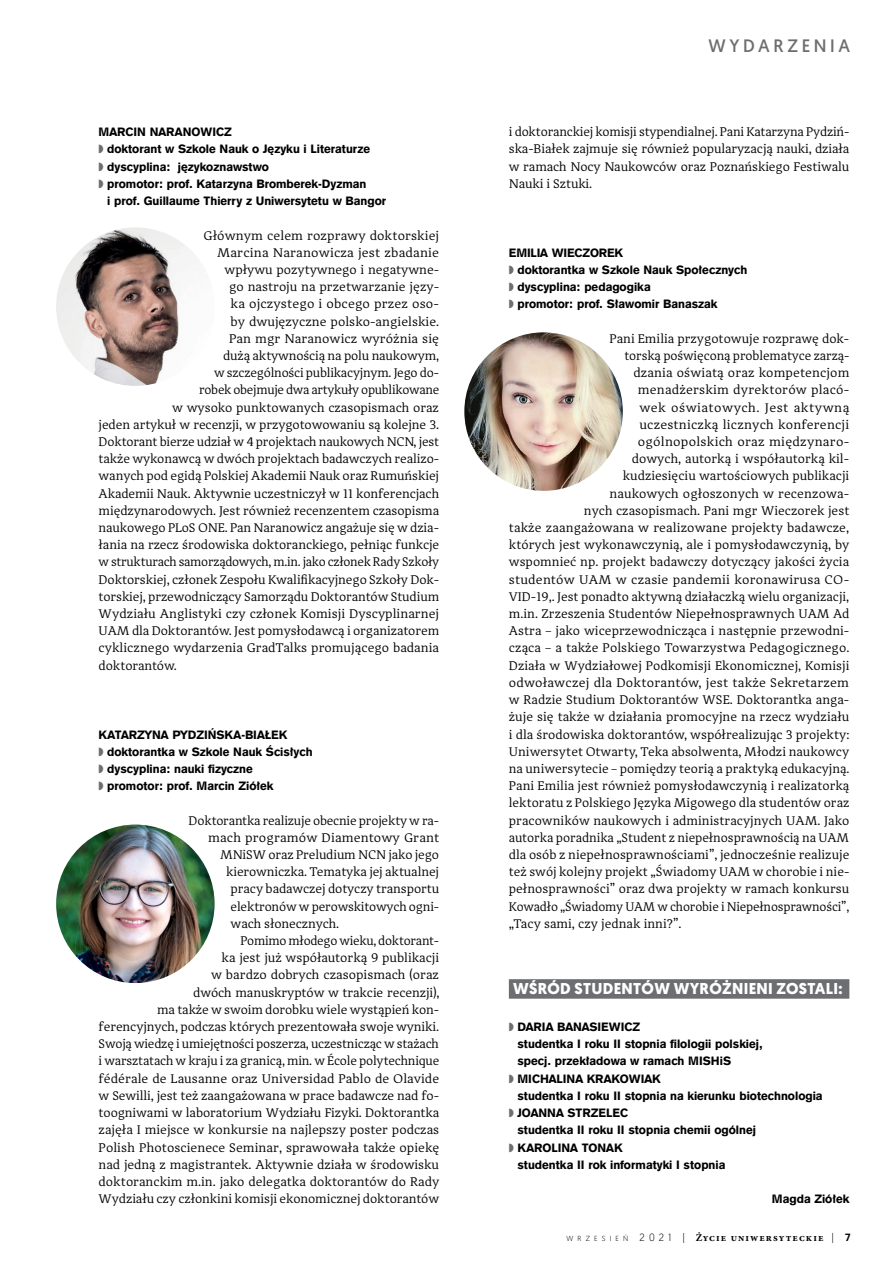
<style>
.page{position:relative;width:893px;height:1263px;background:#fff}
.page>*{position:absolute;margin:0;border:0;box-sizing:border-box;transform-origin:0 0}
.t1{font:18px "Geomanist";letter-spacing:.2em;color:#6d6e71}
.t2{font:700 15.75px "Geomanist";letter-spacing:.02em;color:#fff}
.t3{font:12.9px/17.2px "Adagio Serif";color:#000;text-align:justify}
.t4{font:12.9px "Adagio Serif";letter-spacing:-.02em;color:#000}
.t5{font:12.9px "Adagio Serif";letter-spacing:.03em;color:#000}
.t6{font:12px/17.2px "Gothic 725 Blk EU";color:#000}
.t7{font:700 10.5px "Minion Pro";letter-spacing:.1em;color:#000}
.s1{font-family:"Geomanist";font-weight:300;font-size:7.35px}
.s2{font-family:"Geomanist";font-weight:300}
.s3{font-family:"Geomanist";font-weight:500}
</style>
<div class="page">
<div style="left:509px;top:979px;width:340px;height:20px;background:#6d6e71"></div>
<img style="left:56px;top:227px;width:159px;height:159px;border-radius:79px">
<img style="left:56px;top:824px;width:159px;height:159px;border-radius:79px">
<img style="left:464px;top:332px;width:159px;height:159px;border-radius:79px">
<p class="t6" style="left:107px;top:124px;width:280px;text-indent:-9px">Marcin Naran ow icz<br>doktorant w Szkole Nauk o Języku i Literaturze dyscyplina: językoznawstwo<br>promotor: prof. Katarzyna Bromberek-Dyzman<br>i prof. Guillaume Thierry z Uniwersytetu w Bangor</p>
<p class="t3" style="left:204px;top:227px;width:237px">Głównym celem rozprawy doktorskiej</p>
<p class="t3" style="left:217px;top:244px;width:223px">Marcina Naranowicza jest zbadanie</p>
<p class="t3" style="left:225px;top:261px;width:216px">wpływu pozytywnego i negatywne-</p>
<p class="t3" style="left:229px;top:278px;width:211px">go nastroju na przetwarzanie języ-</p>
<p class="t3" style="left:231px;top:295px;width:210px">ka ojczystego i obcego przez oso-</p>
<p class="t3" style="left:231px;top:313px;width:210px">by dwujęzyczne polsko-angielskie.</p>
<p class="t3" style="left:229px;top:330px;width:211px">Pan mgr Naranowicz wyróżnia się</p>
<p class="t3" style="left:223px;top:347px;width:218px">dużą aktywnością na polu naukowym,</p>
<p class="t3" style="left:214px;top:364px;width:226px">w szczególności publikacyjnym. Jego do-</p>
<p class="t4" style="left:199px;top:382px;width:242px">robek obejmuje dwa artykuły opublikowane</p>
<p class="t3" style="left:172px;top:399px;width:268px">w wysoko punktowanych czasopismach oraz</p>
<p class="t3" style="left:99px;top:416px;width:342px">jeden artykuł w recenzji, w przygotowowaniu są kolejne 3.</p>
<p class="t3" style="left:99px;top:433px;width:342px">Doktorant bierze udział w 4 projektach naukowych NCN, jest</p>
<p class="t3" style="left:99px;top:450px;width:342px">także wykonawcą w dwóch projektach badawczych realizo-</p>
<p class="t3" style="left:99px;top:468px;width:342px">wanych pod egidą Polskiej Akademii Nauk oraz Rumuńskiej</p>
<p class="t3" style="left:99px;top:485px;width:342px">Akademii Nauk. Aktywnie uczestniczył w 11 konferencjach</p>
<p class="t3" style="left:99px;top:502px;width:342px">międzynarodowych. Jest również recenzentem czasopisma</p>
<p class="t3" style="left:99px;top:519px;width:342px">naukowego PLoS ONE. Pan Naranowicz angażuje się w dzia-</p>
<p class="t3" style="left:99px;top:536px;width:342px">łania na rzecz środowiska doktoranckiego, pełniąc funkcje</p>
<p class="t4" style="left:99px;top:554px;width:342px">w strukturach samorządowych, m.in. jako członek Rady Szkoły</p>
<p class="t3" style="left:99px;top:571px;width:342px">Doktorskiej, członek Zespołu Kwalifikacyjnego Szkoły Dok-</p>
<p class="t3" style="left:99px;top:588px;width:342px">torskiej, przewodniczący Samorządu Doktorantów Studium</p>
<p class="t3" style="left:99px;top:605px;width:342px">Wydziału Anglistyki czy członek Komisji Dyscyplinarnej</p>
<p class="t3" style="left:99px;top:622px;width:342px">UAM dla Doktorantów. Jest pomysłodawcą i organizatorem</p>
<p class="t3" style="left:99px;top:640px;width:342px">cyklicznego wydarzenia GradTalks promującego badania</p>
<p class="t3" style="left:99px;top:657px;width:80px">doktorantów.</p>
<p class="t6" style="left:107px;top:726px;width:207px;text-indent:-9px">Katarzyna Pydz ińska-Białek doktorantka w Szkole Nauk Ścisłych dyscyplina: nauki fizyczne<br>promotor: prof. Marcin Ziółek</p>
<p class="t3" style="left:189px;top:812px;width:252px">Doktorantka realizuje obecnie projekty w ra-</p>
<p class="t3" style="left:208px;top:829px;width:233px">mach programów Diamentowy Grant</p>
<p class="t3" style="left:220px;top:846px;width:220px">MNiSW oraz Preludium NCN jako jego</p>
<p class="t3" style="left:226px;top:863px;width:214px">kierowniczka. Tematyka jej aktualnej</p>
<p class="t3" style="left:231px;top:880px;width:210px">pracy badawczej dotyczy transportu</p>
<p class="t3" style="left:231px;top:898px;width:210px">elektronów w perowskitowych ogni-</p>
<p class="t3" style="left:231px;top:915px;width:110px">wach słonecznych.</p>
<p class="t4" style="left:240px;top:933px;width:200px">Pomimo młodego wieku, doktorant-</p>
<p class="t3" style="left:222px;top:949px;width:219px">ka jest już współautorką 9 publikacji</p>
<p class="t3" style="left:211px;top:966px;width:229px">w bardzo dobrych czasopismach (oraz</p>
<p class="t3" style="left:193px;top:984px;width:248px">dwóch manuskryptów w trakcie recenzji),</p>
<p class="t3" style="left:157px;top:1001px;width:283px">ma także w swoim dorobku wiele wystąpień kon-</p>
<p class="t3" style="left:99px;top:1018px;width:342px">ferencyjnych, podczas których prezentowała swoje wyniki.</p>
<p class="t3" style="left:99px;top:1035px;width:342px">Swoją wiedzę i umiejętności poszerza, uczestnicząc w stażach</p>
<p class="t3" style="left:99px;top:1053px;width:342px">i warsztatach w kraju i za granicą, min. w École polytechnique</p>
<p class="t3" style="left:99px;top:1070px;width:342px">fédérale de Lausanne oraz Universidad Pablo de Olavide</p>
<p class="t3" style="left:99px;top:1087px;width:342px">w Sewilli, jest też zaangażowana w prace badawcze nad fo-</p>
<p class="t3" style="left:99px;top:1104px;width:342px">toogniwami w laboratorium Wydziału Fizyki. Doktorantka</p>
<p class="t3" style="left:99px;top:1121px;width:342px">zajęła I miejsce w konkursie na najlepszy poster podczas</p>
<p class="t3" style="left:99px;top:1139px;width:342px">Polish Photoscienece Seminar, sprawowała także opiekę</p>
<p class="t3" style="left:99px;top:1156px;width:342px">nad jedną z magistrantek. Aktywnie działa w środowisku</p>
<p class="t3" style="left:99px;top:1173px;width:342px">doktoranckim m.in. jako delegatka doktorantów do Rady</p>
<p class="t3" style="left:99px;top:1190px;width:342px">Wydziału czy członkini komisji ekonomicznej doktorantów</p>
<h1 class="t1" style="left:709px;top:34px;width:143px">WYDARZENIA</h1>
<p class="t3" style="left:509px;top:123px;width:342px">i doktoranckiej komisji stypendialnej. Pani Katarzyna Pydziń&shy;ska-Białek zajmuje się również popularyzacją nauki, działa w ramach Nocy Naukowców oraz Poznańskiego Festiwalu Nauki i Sztuki.</p>
<p class="t6" style="left:517px;top:245px;width:231px;text-indent:-9px">Emilia Wieczorek<br>doktorantka w Szkole Nauk Społecznych dyscyplina: pedagogika<br>promotor: prof. Sławomir Banaszak</p>
<p class="t3" style="left:609px;top:330px;width:241px">Pani Emilia przygotowuje rozprawę dok-</p>
<p class="t3" style="left:624px;top:347px;width:226px">torską poświęconą problematyce zarzą-</p>
<p class="t3" style="left:633px;top:364px;width:218px">dzania oświatą oraz kompetencjom</p>
<p class="t3" style="left:638px;top:382px;width:213px">menadżerskim dyrektorów placó-</p>
<p class="t5" style="left:639px;top:399px;width:211px">wek oświatowych. Jest aktywną</p>
<p class="t3" style="left:639px;top:416px;width:211px">uczestniczką licznych konferencji</p>
<p class="t3" style="left:638px;top:433px;width:213px">ogólnopolskich oraz międzynaro-</p>
<p class="t3" style="left:632px;top:450px;width:219px">dowych, autorką i współautorką kil-</p>
<p class="t3" style="left:623px;top:468px;width:228px">kudziesięciu wartościowych publikacji</p>
<p class="t3" style="left:609px;top:485px;width:241px">naukowych ogłoszonych w recenzowa-</p>
<p class="t3" style="left:584px;top:502px;width:267px">nych czasopismach. Pani mgr Wieczorek jest</p>
<p class="t3" style="left:509px;top:519px;width:342px">także zaangażowana w realizowane projekty badawcze,</p>
<p class="t3" style="left:509px;top:536px;width:342px">których jest wykonawczynią, ale i pomysłodawczynią, by</p>
<p class="t3" style="left:509px;top:554px;width:342px">wspomnieć np. projekt badawczy dotyczący jakości życia</p>
<p class="t3" style="left:509px;top:571px;width:342px">studentów UAM w czasie pandemii koronawirusa CO-</p>
<p class="t3" style="left:509px;top:588px;width:342px">VID-19,. Jest ponadto aktywną działaczką wielu organizacji,</p>
<p class="t3" style="left:509px;top:605px;width:342px">m.in. Zrzeszenia Studentów Niepełnosprawnych UAM Ad</p>
<p class="t3" style="left:509px;top:622px;width:342px">Astra – jako wiceprzewodnicząca i następnie przewodni-</p>
<p class="t3" style="left:509px;top:640px;width:342px">cząca – a także Polskiego Towarzystwa Pedagogicznego.</p>
<p class="t3" style="left:509px;top:657px;width:342px">Działa w Wydziałowej Podkomisji Ekonomicznej, Komisji</p>
<p class="t3" style="left:509px;top:674px;width:342px">odwoławczej dla Doktorantów, jest także Sekretarzem</p>
<p class="t3" style="left:509px;top:691px;width:342px">w Radzie Studium Doktorantów WSE. Doktorantka anga-</p>
<p class="t3" style="left:509px;top:708px;width:342px">żuje się także w działania promocyjne na rzecz wydziału</p>
<p class="t3" style="left:509px;top:726px;width:342px">i dla środowiska doktorantów, współrealizując 3 projekty:</p>
<p class="t3" style="left:509px;top:743px;width:342px">Uniwersytet Otwarty, Teka absolwenta, Młodzi naukowcy</p>
<p class="t3" style="left:509px;top:760px;width:342px">na uniwersytecie – pomiędzy teorią a praktyką edukacyjną.</p>
<p class="t3" style="left:509px;top:777px;width:342px">Pani Emilia jest również pomysłodawczynią i realizatorką</p>
<p class="t3" style="left:509px;top:794px;width:342px">lektoratu z Polskiego Języka Migowego dla studentów oraz</p>
<p class="t3" style="left:509px;top:812px;width:342px">pracowników naukowych i administracyjnych UAM. Jako</p>
<p class="t3" style="left:509px;top:829px;width:342px">autorka poradnika „Student z niepełnosprawnością na UAM</p>
<p class="t3" style="left:509px;top:846px;width:342px">dla osób z niepełnosprawnościami”, jednocześnie realizuje</p>
<p class="t3" style="left:509px;top:863px;width:342px">też swój kolejny projekt „Świadomy UAM w chorobie i nie-</p>
<p class="t3" style="left:509px;top:880px;width:342px">pełnosprawności” oraz dwa projekty w ramach konkursu</p>
<p class="t3" style="left:509px;top:898px;width:342px">Kowadło „Świadomy UAM w chorobie i Niepełnosprawności”,</p>
<p class="t3" style="left:509px;top:915px;width:174px">„Tacy sami, czy jednak inni?”.</p>
<p class="t2" style="left:513px;top:978px;width:331px">WŚRÓD STUDENTÓW WYRÓŻNIENI ZOSTALI:</p>
<p class="t6" style="left:517px;top:1019px;width:307px">Daria Banasiew icz<br>studentka I roku II stopnia filologii polskiej,<br>specj. przekładowa w ramach MISHiS<br>Michal ina Krakow iak<br>studentka I roku II stopnia na kierunku biotechnologia<br>Joanna Strzele</p>
<p class="t6" style="left:517px;top:1105px;width:240px;text-indent:103px">c<br>studentka II roku II stopnia chemii ogólnej<br>Karol ina Tonak<br>studentka II rok informatyki I stopnia</p>
<p class="t6" style="left:772px;top:1191px;width:79px">Magda Ziółek</p>
<p class="t7" style="left:567px;top:1230px;width:285px"><span class="s1">W R Z E S I E Ń</span> <span class="s2">2 0 2 1 |</span> Życie uniwersyteckie <span class="s2">|</span> <span class="s3">7</span></p>
</div>
